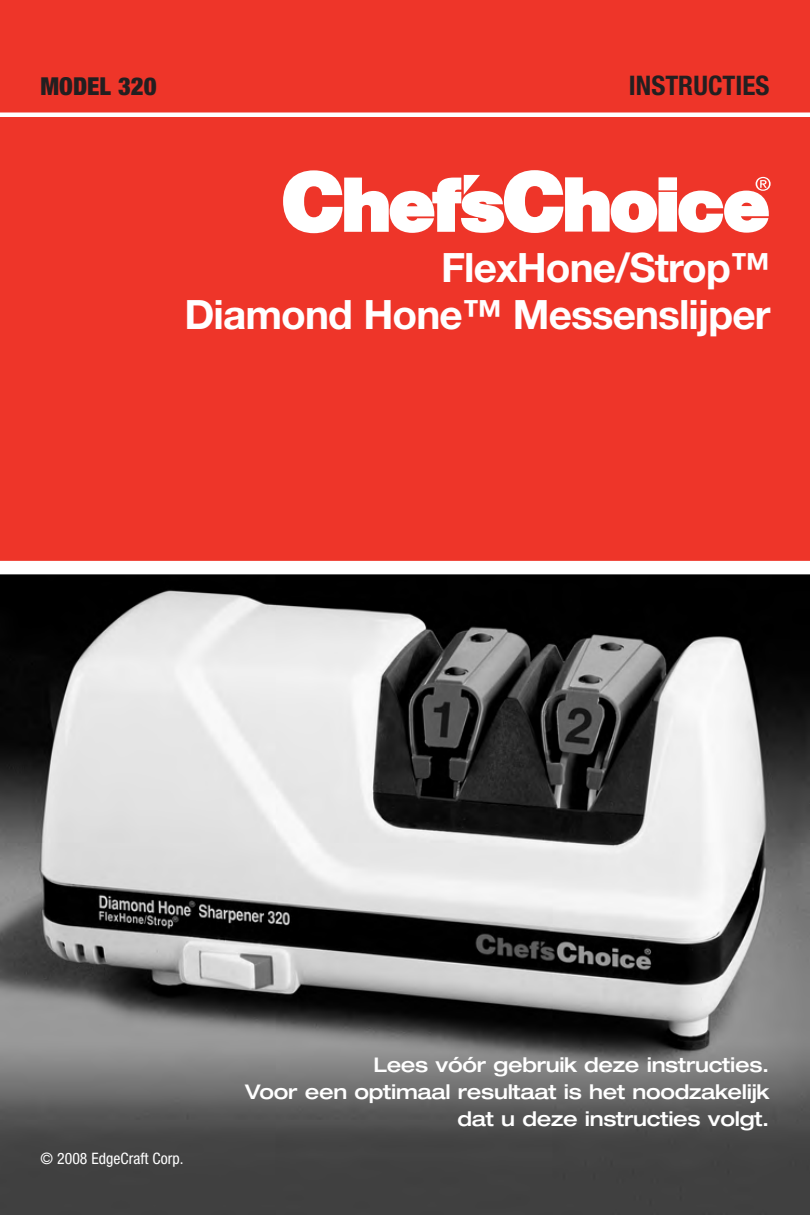
<style>
.page{position:relative;width:810px;height:1215px;background:#fff}
.page>*{position:absolute;margin:0;border:0;box-sizing:border-box;transform-origin:0 0}
.t1{font:700 40.5px/47.2px "Helvetica Neue";letter-spacing:-.02em;color:#fff;text-align:right}
.t2{font:700 condensed 27px "Helvetica Neue";color:#231f20}
.t3{font:900 condensed 24.75px "Helvetica Neue";color:#231f20}
.t4{font:500 expanded 20.25px/27px "Helvetica Neue";letter-spacing:-.015em;color:#fff;text-align:right}
.t5{font:condensed 15.75px "Helvetica Neue";color:#fff}
</style>
<div class="page">
<img style="left:0;top:574px;width:810px;height:641px">
<div style="left:0;top:1px;width:810px;height:567px;background:#ee3529"></div>
<div style="left:0;top:561px;width:810px;height:13px;background:#fff"></div>
<div style="left:0;top:112px;width:810px;height:5px;background:#fff"></div>
<svg style="left:283px;top:170px;width:488px;height:63px"></svg>
<p class="t3" style="left:40px;top:78px;width:118px">MODEL 320</p>
<h2 class="t2" style="left:629px;top:75px;width:142px">INSTRUCTIES</h2>
<h1 class="t1" style="left:184px;top:248px;width:588px">FlexHone/Strop™<br>Diamond Hone™ Messenslijper</h1>
<p class="t5" style="left:40px;top:1153px;width:145px">© 2008 EdgeCraft Corp.</p>
<p class="t4" style="left:245px;top:1054px;width:526px">Lees vóór gebruik deze instructies.<br>Voor een optimaal resultaat is het noodzakelijk dat u deze instructies volgt.</p>
</div>
